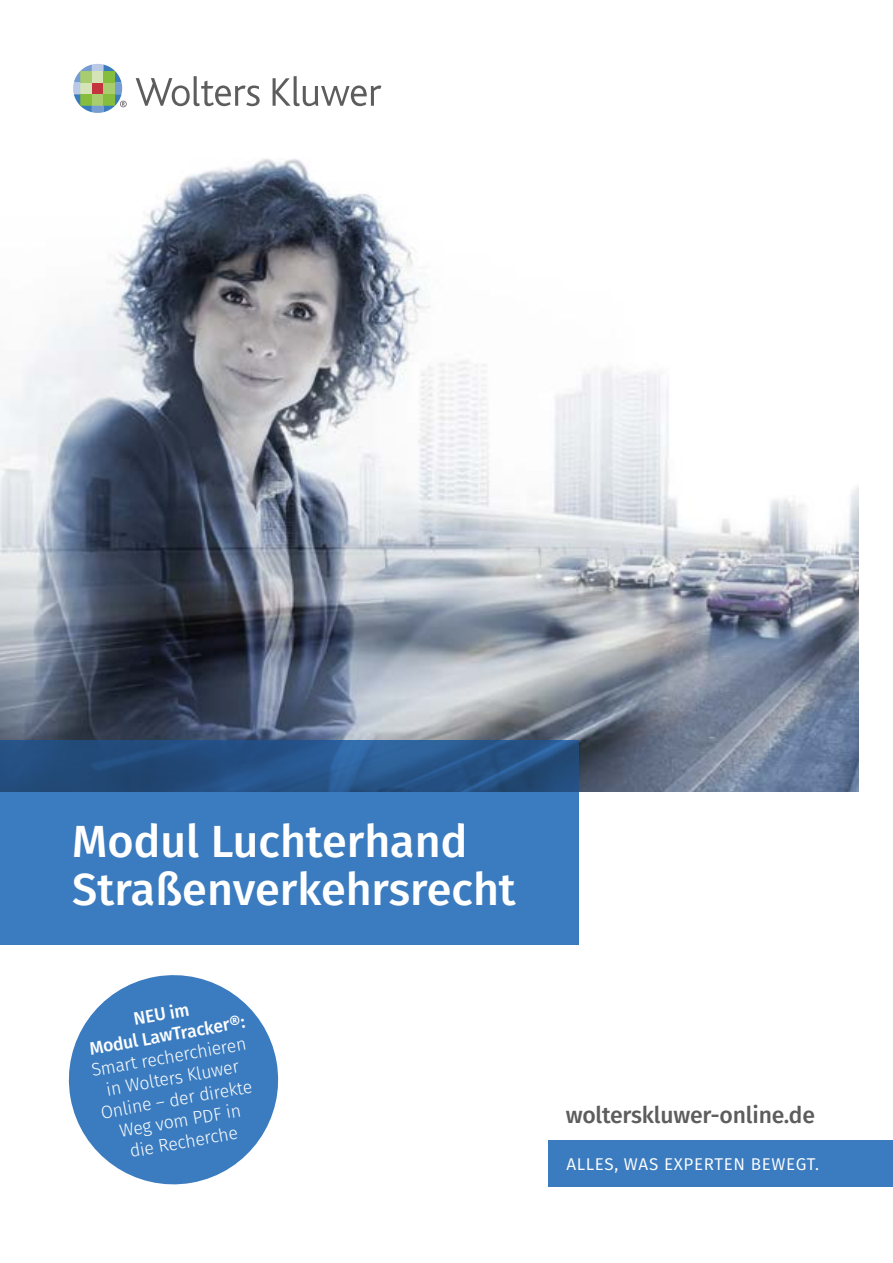
<style>
.page{position:relative;width:893px;height:1263px;background:#fff}
.page>*{position:absolute;margin:0;border:0;box-sizing:border-box;transform-origin:0 0}
.t1{font:500 45px/48px "Fira Sans";color:#fff}
.t2{font:500 22.95px "Fira Sans";letter-spacing:-.01em;color:#5d5d5d}
.t3{font:300 18px/21.6px "Fira Sans";color:#fff;text-align:center}
.t4{font:500 18px/21.6px "Fira Sans";color:#fff;text-align:center}
.t5{font:17.1px "Fira Sans";letter-spacing:.04em;color:#fff}
</style>
<div class="page">
<img style="left:0;top:158px;width:859px;height:633px">
<div style="left:549px;top:1140px;width:344px;height:47px;background:#3b7cc0"></div>
<svg style="left:136px;top:76px;width:124px;height:30px"></svg>
<svg style="left:273px;top:76px;width:108px;height:30px"></svg>
<svg style="left:73px;top:64px;width:54px;height:49px"></svg>
<svg style="left:0;top:740px;width:578px;height:204px;background:#3571b0"></svg>
<svg style="left:68px;top:975px;width:211px;height:210px;fill:#3b7cc0"></svg>
<h1 class="t1" style="left:72px;top:815px;width:445px">Modul Luchterhand<br>Straßenverkehrsrecht</h1>
<p class="t4" style="left:84px;top:1016px;width:159px;rotate:-10deg">NEU im<br>Modul LawTracker®:</p>
<p class="t3" style="left:90px;top:1059px;width:158px;rotate:-10deg">Smart recherchieren in Wolters Kluwer<br>Online – der direkte<br>Weg vom PDF in<br>die Recherche</p>
<p class="t2" style="left:566px;top:1096px;width:251px">wolterskluwer-online.de</p>
<p class="t5" style="left:566px;top:1151px;width:254px">ALLES, WAS EXPERTEN BEWEGT.</p>
</div>
